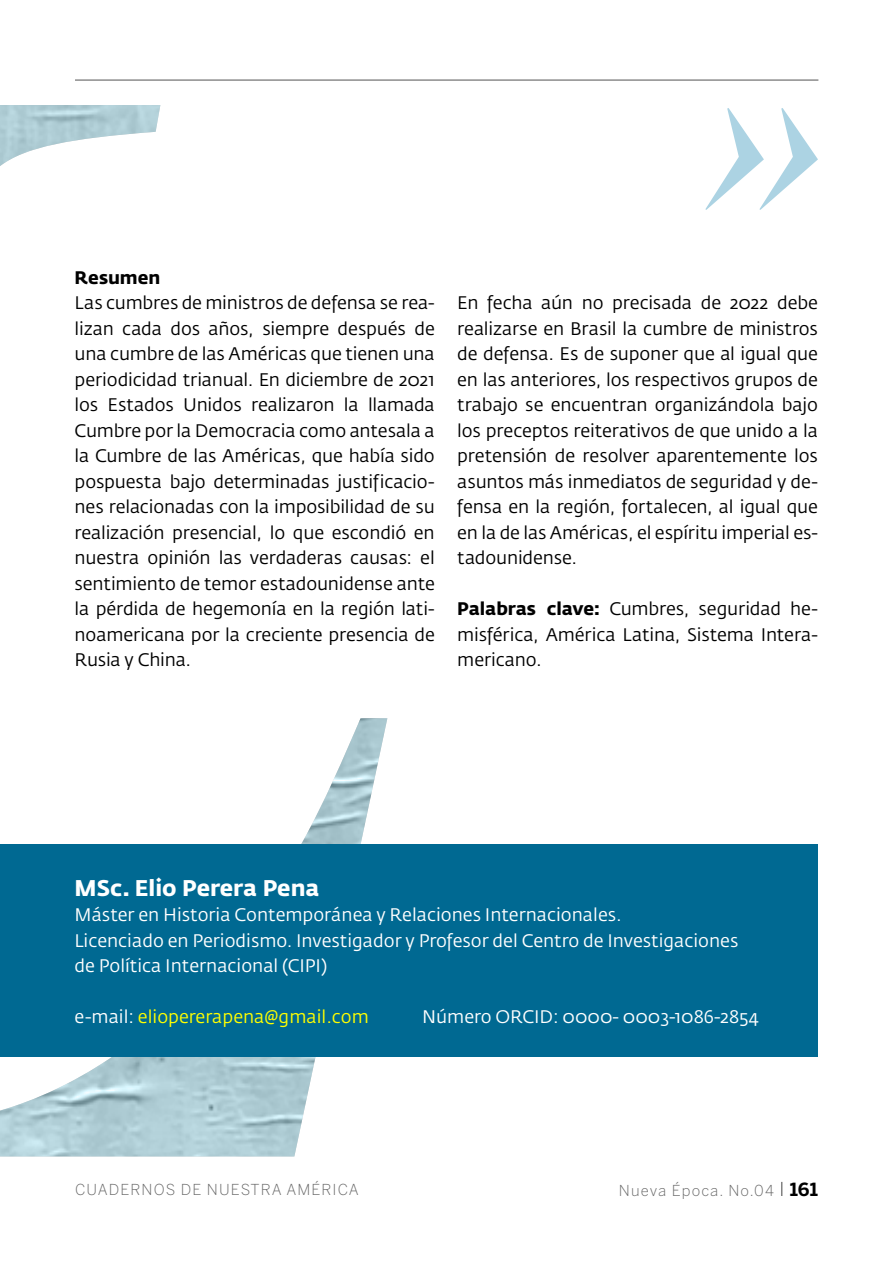
<style>
.page{position:relative;width:893px;height:1263px;background:#fff}
.page>*{position:absolute;margin:0;border:0;box-sizing:border-box;transform-origin:0 0}
.AUTOR_ARTICULO{font:700 22.5px "Fedra Sans Std";color:#fff}
.TEXTO_SIN_SANGRIA{font:18px/25.5px "Fedra Sans Std";letter-spacing:-.005em;color:#000;text-align:justify}
.DATOS_ARTICULO{font:18px/25.5px "Fedra Sans Std";color:#fff}
.DATOS_ARTICULO-2{font:18px "Fedra Sans Std";color:#ff0}
.TEXTO_SIN_SANGRIA-2{font:700 18px "Fedra Sans Std";color:#000}
.t1{font:300 15px "Benton Sans";letter-spacing:.075em;color:#666}
.s1{font-weight:700}
.s2{color:#fff}
.s3{font-weight:700;font-size:18px;color:#000}
</style>
<div class="page">
<hr style="left:75px;top:80px;width:743px;height:1px;background:#666">
<img style="left:0;top:105px;width:387px;height:1051px">
<div style="left:0;top:844px;width:818px;height:213px;background:#006992"></div>
<svg style="left:705px;top:108px;width:113px;height:102px"></svg>
<p class="TEXTO_SIN_SANGRIA-2" style="left:75px;top:266px;width:88px">Resumen</p>
<p class="TEXTO_SIN_SANGRIA" style="left:75px;top:290px;width:362px">Las cumbres de ministros de defensa se rea&shy;lizan cada dos años, siempre después de una cumbre de las Américas que tienen una periodicidad trianual. En diciembre de 2021 los Estados Unidos realizaron la llamada Cumbre por la Democracia como antesala a la Cumbre de las Américas, que había sido pospuesta bajo determinadas justificacio&shy;nes relacionadas con la imposibilidad de su realización presencial, lo que escondió en nuestra opinión las verdaderas causas: el sentimiento de temor estadounidense ante la pérdida de hegemonía en la región lati&shy;noamericana por la creciente presencia de Rusia y China.</p>
<p class="TEXTO_SIN_SANGRIA" style="left:457px;top:290px;width:362px">En fecha aún no precisada de 2022 debe realizarse en Brasil la cumbre de ministros de defensa. Es de suponer que al igual que en las anteriores, los respectivos grupos de trabajo se encuentran organizándola bajo los preceptos reiterativos de que unido a la pretensión de resolver aparentemente los asuntos más inmediatos de seguridad y de&shy;fensa en la región, fortalecen, al igual que en la de las Américas, el espíritu imperial es&shy;tadounidense.</p>
<p class="TEXTO_SIN_SANGRIA" style="left:457px;top:596px;width:362px"><span class="s1">Palabras clave:</span> Cumbres, seguridad he&shy;misférica, América Latina, Sistema Intera&shy;mericano.</p>
<p class="AUTOR_ARTICULO" style="left:75px;top:873px;width:247px">MSc. Elio Perera Pena</p>
<p class="DATOS_ARTICULO" style="left:75px;top:902px;width:665px">Máster en Historia Contemporánea y Relaciones Internacionales.<br>Licenciado en Periodismo. Investigador y Profesor del Centro de Investigaciones de Política Internacional (CIPI)</p>
<p class="DATOS_ARTICULO-2" style="left:75px;top:1006px;width:296px"><span class="s2">e-mail:</span> eliopererapena@gmail.com</p>
<p class="DATOS_ARTICULO" style="left:422px;top:1004px;width:338px">Número ORCID: 0000- 0003-1086-2854</p>
<p class="t1" style="left:75px;top:1180px;width:285px">CUADERNOS DE NUESTRA AMÉRICA</p>
<p class="t1" style="left:619px;top:1182px;width:201px">Nueva Época. No.04 <sup>|</sup> <span class="s3">161</span></p>
</div>
